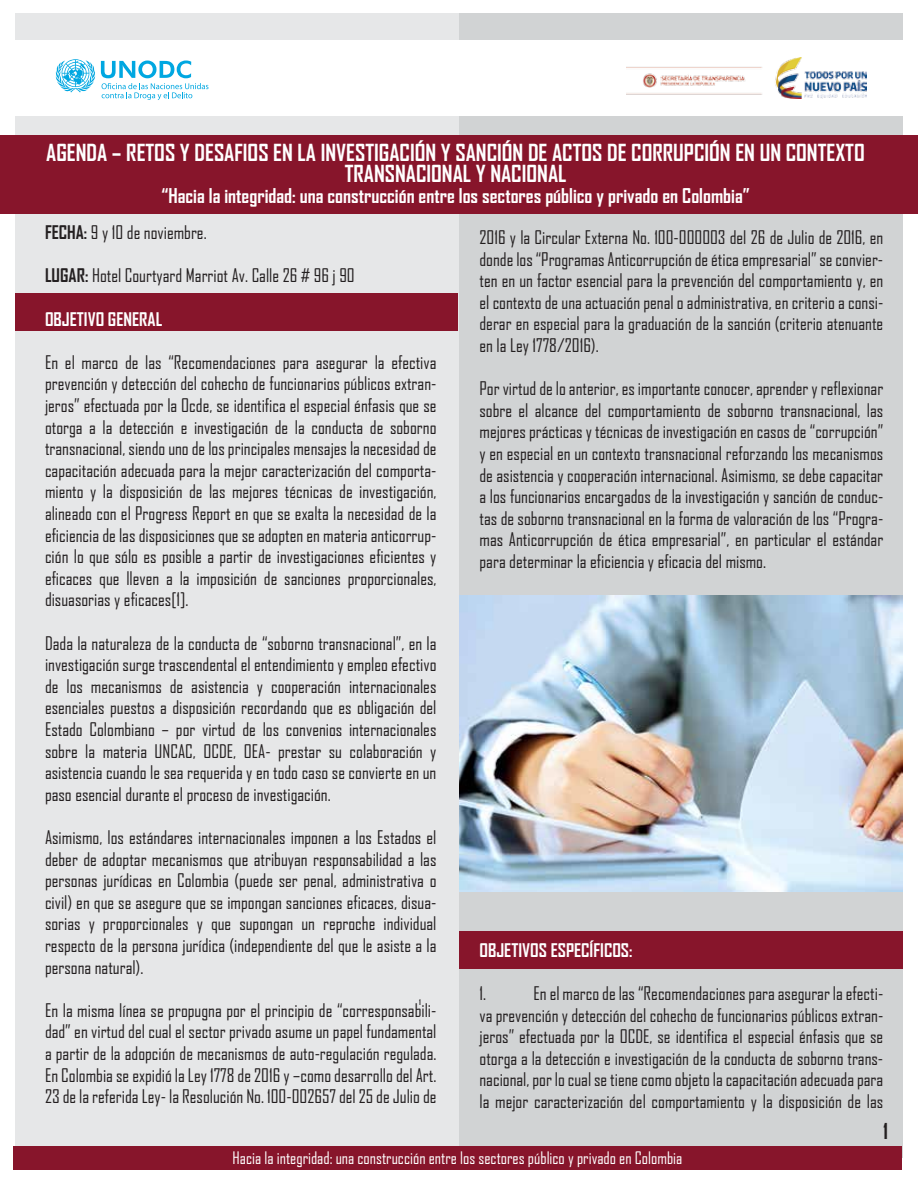
<style>
.page{position:relative;width:918px;height:1188px;background:#fff}
.page>*{position:absolute;margin:0;border:0;box-sizing:border-box;transform-origin:0 0}
.t1{font:700 22.5px/21px "Agency FB";color:#fff;text-align:center}
.t2{font:700 21px "Agency FB";color:#231f20}
.t3{font:700 19.5px "Agency FB";color:#fff}
.t4{font:18px/21.6px "Agency FB";color:#231f20;text-align:justify}
.t5{font:700 18px "Agency FB";color:#fff}
.t6{font:16.5px "Agency FB";color:#fff}
.t7{font:700 7.5px "Agency FB";color:#231f20}
.s1{font-weight:700}
</style>
<div class="page">
<div style="left:15px;top:14px;width:443px;height:1144px;background:#e6e7e8"></div>
<div style="left:459px;top:14px;width:443px;height:1144px;background:#d1d3d4"></div>
<div style="left:0;top:40px;width:918px;height:76px;background:#fff"></div>
<svg style="left:56px;top:59px;width:39px;height:33px"></svg>
<svg style="left:101px;top:61px;width:108px;height:39px"></svg>
<img style="left:627px;top:58px;width:239px;height:40px">
<div style="left:0;top:135px;width:918px;height:79px;background:#87152b"></div>
<div style="left:14px;top:1146px;width:887px;height:24px;background:#87152b"></div>
<div style="left:15px;top:293px;width:443px;height:38px;background:#87152b"></div>
<div style="left:459px;top:931px;width:444px;height:38px;background:#87152b"></div>
<img style="left:460px;top:596px;width:443px;height:295px">
<p class="t1" style="left:46px;top:142px;width:820px">AGENDA – RETOS Y DESAFIOS EN LA INVESTIGACIÓN Y SANCIÓN DE ACTOS DE CORRUPCIÓN EN UN CONTEXTO<br>TRANSNACIONAL Y NACIONAL</p>
<p class="t3" style="left:161px;top:184px;width:590px">“Hacia la integridad: una construcción entre los sectores público y privado en Colombia”</p>
<p class="t4" style="left:45px;top:221px;width:163px"><span class="s1">FECHA:</span> 9 y 10 de noviembre.</p>
<p class="t4" style="left:45px;top:264px;width:311px"><span class="s1">LUGAR:</span> Hotel Courtyard Marriot Av. Calle 26 # 96 j 90</p>
<p class="t5" style="left:45px;top:308px;width:119px">OBJETIVO GENERAL</p>
<p class="t4" style="left:45px;top:351px;width:393px">En el marco de las “Recomendaciones para asegurar la efectiva prevención y detección del cohecho de funcionarios públicos extran&shy;jeros” efectuada por la Ocde, se identifica el especial énfasis que se otorga a la detección e investigación de la conducta de soborno transnacional, siendo uno de los principales mensajes la necesidad de capacitación adecuada para la mejor caracterización del comporta&shy;miento y la disposición de las mejores técnicas de investigación, alineado con el Progress Report en que se exalta la necesidad de la eficiencia de las disposiciones que se adopten en materia anticorrup&shy;ción lo que sólo es posible a partir de investigaciones eficientes y eficaces que lleven a la imposición de sanciones proporcionales, disuasorias y eficaces[1].</p>
<p class="t4" style="left:45px;top:632px;width:393px">Dada la naturaleza de la conducta de “soborno transnacional”, en la investigación surge trascendental el entendimiento y empleo efectivo de los mecanismos de asistencia y cooperación internacionales esenciales puestos a disposición recordando que es obligación del Estado Colombiano – por virtud de los convenios internacionales sobre la materia UNCAC, OCDE, OEA- prestar su colaboración y asistencia cuando le sea requerida y en todo caso se convierte en un paso esencial durante el proceso de investigación.</p>
<p class="t4" style="left:45px;top:826px;width:393px">Asimismo, los estándares internacionales imponen a los Estados el deber de adoptar mecanismos que atribuyan responsabilidad a las personas jurídicas en Colombia (puede ser penal, administrativa o civil) en que se asegure que se impongan sanciones eficaces, disua&shy;sorias y proporcionales y que supongan un reproche individual respecto de la persona jurídica (independiente del que le asiste a la persona natural).</p>
<p class="t4" style="left:45px;top:999px;width:393px">En la misma línea se propugna por el principio de “corresponsabili&shy;dad” en virtud del cual el sector privado asume un papel fundamental a partir de la adopción de mecanismos de auto-regulación regulada.<br>En Colombia se expidió la Ley 1778 de 2016 y –como desarrollo del Art.<br>23 de la referida Ley- la Resolución No. 100-002657 del 25 de Julio de</p>
<p class="t7" style="left:419px;top:998px;width:3px">1</p>
<p class="t4" style="left:480px;top:226px;width:405px">2016 y la Circular Externa No. 100-000003 del 26 de Julio de 2016, en donde los “Programas Anticorrupción de ética empresarial” se convier&shy;ten en un factor esencial para la prevención del comportamiento y, en el contexto de una actuación penal o administrativa, en criterio a consi&shy;derar en especial para la graduación de la sanción (criterio atenuante en la Ley 1778/2016).</p>
<p class="t4" style="left:480px;top:377px;width:405px">Por virtud de lo anterior, es importante conocer, aprender y reflexionar sobre el alcance del comportamiento de soborno transnacional, las mejores prácticas y técnicas de investigación en casos de “corrupción” y en especial en un contexto transnacional reforzando los mecanismos de asistencia y cooperación internacional. Asimismo, se debe capacitar a los funcionarios encargados de la investigación y sanción de conduc&shy;tas de soborno transnacional en la forma de valoración de los “Progra&shy;mas Anticorrupción de ética empresarial”, en particular el estándar para determinar la eficiencia y eficacia del mismo.</p>
<p class="t5" style="left:480px;top:939px;width:154px">OBJETIVOS ESPECÍFICOS:</p>
<p class="t4" style="left:480px;top:982px;width:8px">1.</p>
<p class="t4" style="left:480px;top:982px;width:405px;text-indent:54px">En el marco de las “Recomendaciones para asegurar la efecti&shy;va prevención y detección del cohecho de funcionarios públicos extran&shy;jeros” efectuada por la OCDE, se identifica el especial énfasis que se otorga a la detección e investigación de la conducta de soborno trans&shy;nacional, por lo cual se tiene como objeto la capacitación adecuada para la mejor caracterización del comportamiento y la disposición de las</p>
<p class="t2" style="left:883px;top:1118px;width:6px">1</p>
<p class="t6" style="left:233px;top:1147px;width:451px">Hacia la integridad: una construcción entre los sectores público y privado en Colombia</p>
</div>
